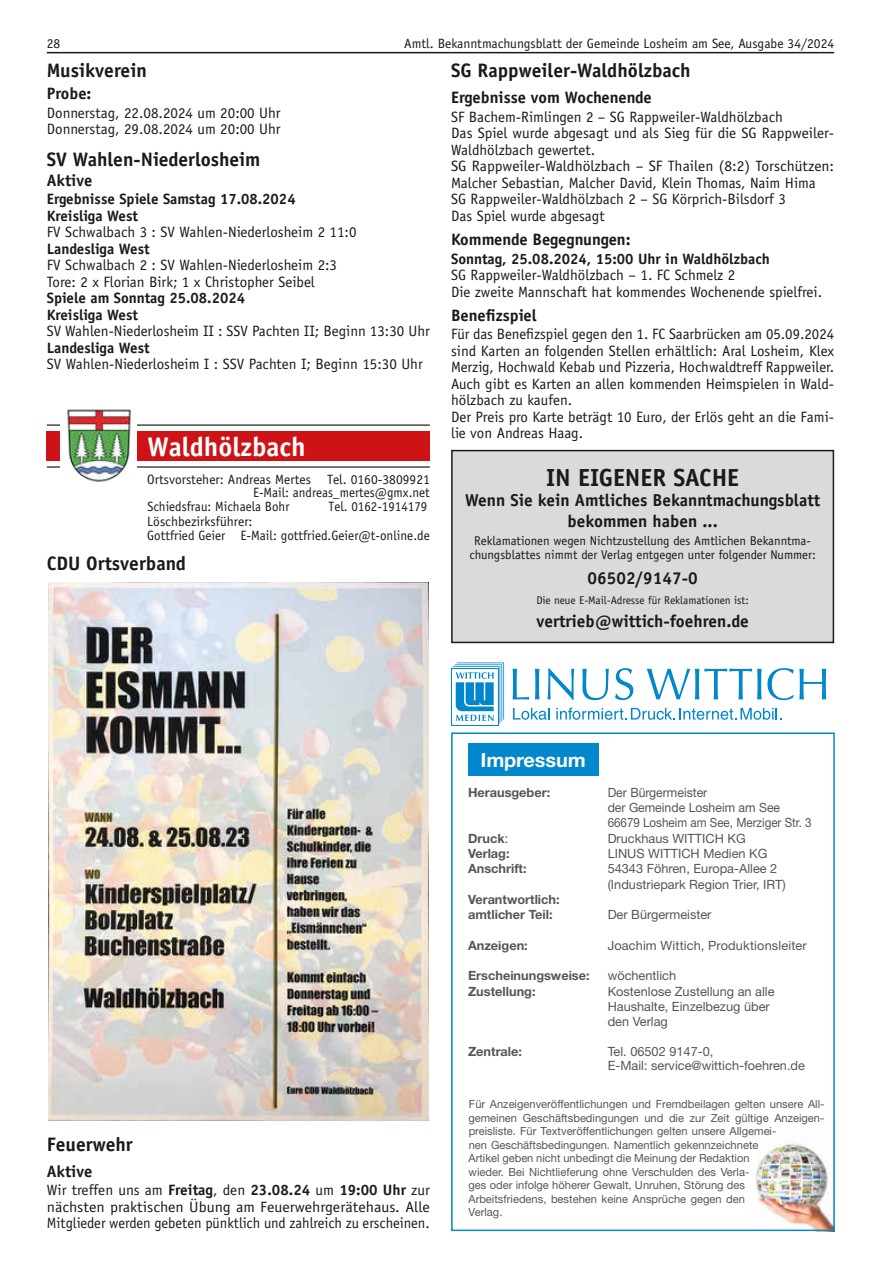
<style>
.page{position:relative;width:881px;height:1263px;background:#fff}
.page>*{position:absolute;margin:0;border:0;box-sizing:border-box;transform-origin:0 0}
.t1{font:700 27px "Officina Sans LT";color:#fff}
.t2{font:700 24.75px "Officina Sans LT";color:#1a1a18}
.t3{font:700 19.5px "Officina Sans LT";color:#1a1a18}
.t4{font:700 19.5px "Helvetica Neue LT";color:#fff}
.t5{font:700 17.25px/20.7px "Officina Sans LT";color:#1a1a18;text-align:center}
.t6{font:700 16.5px "Officina Sans LT";color:#1a1a18}
.t7{font:15px/16.5px "Officina Sans LT";color:#1a1a18}
.t8{font:700 15px/16.5px "Officina Sans LT";color:#1a1a18}
.t9{font:13.5px/14.2px "Officina Sans";color:#1a1a18}
.t10{font:13.5px "Officina Sans";color:#1a1a18;scale:.96 1}
.t11{font:13.5px "Officina Sans LT";color:#1a1a18}
.t12{font:12.75px/15.3px "Helvetica Neue LT";color:#565655}
.t13{font:700 12.75px/15.3px "Helvetica Neue LT";color:#565655}
.t14{font:12.75px/14.1px "Officina Sans LT";color:#1a1a18;text-align:center}
.t15{font:12.75px/15.3px "Helvetica Neue LT";color:#565655;scale:.96 1}
.t16{font:11.25px/13.5px "Helvetica Neue LT";color:#565655}
.t17{font:11.25px "Officina Sans LT";color:#1a1a18}
.s1{font-weight:700}
.s2{font-weight:400}
</style>
<div class="page">
<hr style="left:47px;top:52px;width:786px;height:1px;background:#1a1a18">
<hr style="left:47px;top:424px;width:382px;height:2px;background:#1a1a18">
<div style="left:47px;top:431px;width:382px;height:30px;background:#cd1316"></div>
<hr style="left:47px;top:466px;width:382px;height:2px;background:#1a1a18">
<div style="left:60px;top:407px;width:76px;height:83px;background:#fff"></div>
<img style="left:67px;top:409px;width:64px;height:73px">
<img style="left:48px;top:582px;width:380px;height:538px">
<img style="left:755px;top:1139px;width:76px;height:89px">
<div style="left:451px;top:732px;width:383px;height:499px;border:2px solid #0087cc"></div>
<svg style="left:512px;top:669px;width:17px;height:30px"></svg>
<svg style="left:535px;top:669px;width:4px;height:30px"></svg>
<svg style="left:547px;top:668px;width:27px;height:32px"></svg>
<svg style="left:582px;top:669px;width:26px;height:31px"></svg>
<svg style="left:615px;top:668px;width:18px;height:32px"></svg>
<svg style="left:647px;top:669px;width:114px;height:30px"></svg>
<svg style="left:767px;top:668px;width:26px;height:32px"></svg>
<svg style="left:799px;top:669px;width:26px;height:30px"></svg>
<svg style="left:451px;top:669px;width:1px;height:55px"></svg>
<svg style="left:452px;top:662px;width:52px;height:61px"></svg>
<svg style="left:513px;top:708px;width:36px;height:12px"></svg>
<svg style="left:556px;top:708px;width:225px;height:12px"></svg>
<div style="left:468px;top:743px;width:130px;height:33px;background:#0087cc"></div>
<div style="left:451px;top:451px;width:382px;height:191px;background:#d9dada"></div>
<div style="left:451px;top:450px;width:382px;height:193px;border:2px solid #1a1a18"></div>
<p class="t11" style="left:47px;top:35px;width:15px">28</p>
<p class="t11" style="left:404px;top:35px;width:431px">Amtl. Bekanntmachungsblatt der Gemeinde Losheim am See, Ausgabe 34/2024</p>
<h3 class="t3" style="left:451px;top:58px;width:241px">SG Rappweiler-Waldhölzbach</h3>
<p class="t6" style="left:451px;top:87px;width:202px">Ergebnisse vom Wochenende</p>
<p class="t7" style="left:451px;top:109px;width:384px">SF Bachem-Rimlingen 2 – SG Rappweiler-Waldhölzbach<br>Das Spiel wurde abgesagt und als Sieg für die SG Rappweiler-Waldhölzbach gewertet.<br>SG Rappweiler-Waldhölzbach – SF Thailen (8:2) Torschützen:<br>Malcher Sebastian, Malcher David, Klein Thomas, Naim Hima SG Rappweiler-Waldhölzbach 2 – SG Körprich-Bilsdorf 3<br>Das Spiel wurde abgesagt</p>
<p class="t6" style="left:451px;top:229px;width:181px">Kommende Begegnungen:</p>
<p class="t8" style="left:451px;top:250px;width:320px">Sonntag, 25.08.2024, 15:00 Uhr in Waldhölzbach</p>
<p class="t7" style="left:451px;top:267px;width:372px">SG Rappweiler-Waldhölzbach – 1. FC Schmelz 2<br>Die zweite Mannschaft hat kommendes Wochenende spielfrei.</p>
<p class="t6" style="left:451px;top:305px;width:87px">Benefizspiel</p>
<p class="t7" style="left:451px;top:326px;width:384px">Für das Benefizspiel gegen den 1. FC Saarbrücken am 05.09.2024 sind Karten an folgenden Stellen erhältlich: Aral Losheim, Klex Merzig, Hochwald Kebab und Pizzeria, Hochwaldtreff Rappweiler.<br>Auch gibt es Karten an allen kommenden Heimspielen in Wald&shy;hölzbach zu kaufen.<br>Der Preis pro Karte beträgt 10 Euro, der Erlös geht an die Fami&shy;lie von Andreas Haag.</p>
<h3 class="t3" style="left:47px;top:58px;width:102px">Musikverein</h3>
<p class="t6" style="left:47px;top:83px;width:46px">Probe:</p>
<p class="t7" style="left:47px;top:104px;width:235px">Donnerstag, 22.08.2024 um 20:00 Uhr<br>Donnerstag, 29.08.2024 um 20:00 Uhr</p>
<h3 class="t3" style="left:47px;top:147px;width:215px">SV Wahlen-Niederlosheim</h3>
<p class="t6" style="left:47px;top:170px;width:47px">Aktive</p>
<p class="t8" style="left:47px;top:191px;width:250px">Ergebnisse Spiele Samstag 17.08.2024<br>Kreisliga West</p>
<p class="t7" style="left:47px;top:224px;width:311px">FV Schwalbach 3 : SV Wahlen-Niederlosheim 2 11:0</p>
<p class="t8" style="left:47px;top:240px;width:104px">Landesliga West</p>
<p class="t7" style="left:47px;top:257px;width:292px">FV Schwalbach 2 : SV Wahlen-Niederlosheim 2:3<br>Tore: 2 x Florian Birk; 1 x Christopher Seibel</p>
<p class="t8" style="left:47px;top:290px;width:200px">Spiele am Sonntag 25.08.2024<br>Kreisliga West</p>
<p class="t7" style="left:47px;top:323px;width:384px">SV Wahlen-Niederlosheim II : SSV Pachten II; Beginn 13:30 Uhr</p>
<p class="t8" style="left:47px;top:339px;width:104px">Landesliga West</p>
<p class="t7" style="left:47px;top:356px;width:377px">SV Wahlen-Niederlosheim I : SSV Pachten I; Beginn 15:30 Uhr</p>
<h1 class="t1" style="left:147px;top:430px;width:159px">Waldhölzbach</h1>
<p class="t9" style="left:147px;top:472px;width:284px">Ortsvorsteher: Andreas Mertes Tel. 0160-3809921</p>
<p class="t10" style="left:253px;top:485px;width:186px">E-Mail: andreas_mertes@gmx.net</p>
<p class="t10" style="left:147px;top:499px;width:149px">Schiedsfrau: Michaela Bohr</p>
<p class="t10" style="left:328px;top:499px;width:104px">Tel. 0162-1914179</p>
<p class="t9" style="left:147px;top:514px;width:284px">Löschbezirksführer:<br>Gottfried Geier E-Mail: gottfried.Geier@t-online.de</p>
<h3 class="t3" style="left:47px;top:551px;width:141px">CDU Ortsverband</h3>
<h2 class="t2" style="left:546px;top:462px;width:194px">IN EIGENER SACHE</h2>
<p class="t5" style="left:465px;top:490px;width:356px">Wenn Sie kein Amtliches Bekanntmachungsblatt bekommen haben ...</p>
<p class="t14" style="left:469px;top:534px;width:348px">Reklamationen wegen Nichtzustellung des Amtlichen Bekanntma&shy;chungsblattes nimmt der Verlag entgegen unter folgender Nummer:</p>
<p class="t5" style="left:587px;top:568px;width:111px">06502/9147-0</p>
<p class="t17" style="left:536px;top:594px;width:214px">Die neue E-Mail-Adresse für Reklamationen ist:</p>
<p class="t5" style="left:536px;top:610px;width:214px">vertrieb@wittich-foehren.de</p>
<h3 class="t3" style="left:47px;top:1132px;width:87px">Feuerwehr</h3>
<p class="t6" style="left:47px;top:1161px;width:47px">Aktive</p>
<p class="t7" style="left:47px;top:1182px;width:384px;text-align:justify">Wir treffen uns am <span class="s1">Freitag</span>, den <span class="s1">23.08.24</span> um <span class="s1">19:00 Uhr</span> zur nächsten praktischen Übung am Feuerwehrgerätehaus. Alle Mitglieder werden gebeten pünktlich und zahlreich zu erscheinen.</p>
<h3 class="t4" style="left:480px;top:748px;width:107px">Impressum</h3>
<p class="t13" style="left:468px;top:784px;width:84px">Herausgeber:</p>
<p class="t15" style="left:607px;top:784px;width:214px">Der Bürgermeister<br>der Gemeinde Losheim am See<br>66679 Losheim am See, Merziger Str. 3</p>
<p class="t13" style="left:468px;top:830px;width:42px">Druck<span class="s2">:</span></p>
<p class="t12" style="left:607px;top:830px;width:139px">Druckhaus WITTICH KG</p>
<p class="t13" style="left:468px;top:845px;width:43px">Verlag:</p>
<p class="t12" style="left:607px;top:845px;width:161px">LINUS WITTICH Medien KG</p>
<p class="t13" style="left:468px;top:861px;width:60px">Anschrift:</p>
<p class="t12" style="left:607px;top:861px;width:179px">54343 Föhren, Europa-Allee 2 (Industriepark Region Trier, IRT)</p>
<p class="t13" style="left:468px;top:891px;width:93px">Verantwortlich: amtlicher Teil:</p>
<p class="t12" style="left:607px;top:907px;width:105px">Der Bürgermeister</p>
<p class="t13" style="left:468px;top:937px;width:61px">Anzeigen:</p>
<p class="t12" style="left:607px;top:937px;width:200px">Joachim Wittich, Produktionsleiter</p>
<p class="t13" style="left:468px;top:968px;width:123px">Erscheinungsweise:</p>
<p class="t12" style="left:607px;top:968px;width:70px">wöchentlich</p>
<p class="t13" style="left:468px;top:983px;width:69px">Zustellung:</p>
<p class="t12" style="left:607px;top:983px;width:168px">Kostenlose Zustellung an alle<br>Haushalte, Einzelbezug über den Verlag</p>
<p class="t13" style="left:468px;top:1043px;width:56px">Zentrale:</p>
<p class="t12" style="left:607px;top:1044px;width:199px;line-height:14px">Tel. 06502 9147-0,<br>E-Mail: service@wittich-foehren.de</p>
<p class="t16" style="left:468px;top:1097px;width:357px">Für Anzeigenveröffentlichungen und Fremdbeilagen gelten unsere All&shy;gemeinen Geschäftsbedingungen und die zur Zeit gültige Anzeigen&shy;preisliste. Für Textveröffentlichungen gelten unsere Allgemei-<br>nen Geschäftsbedingungen. Namentlich gekennzeichnete<br>Artikel geben nicht unbedingt die Meinung der Redaktion<br>wieder. Bei Nichtlieferung ohne Verschulden des Verla-<br>ges oder infolge höherer Gewalt, Unruhen, Störung des Arbeitsfriedens, bestehen keine Ansprüche gegen den<br>Verlag.</p>
</div>
